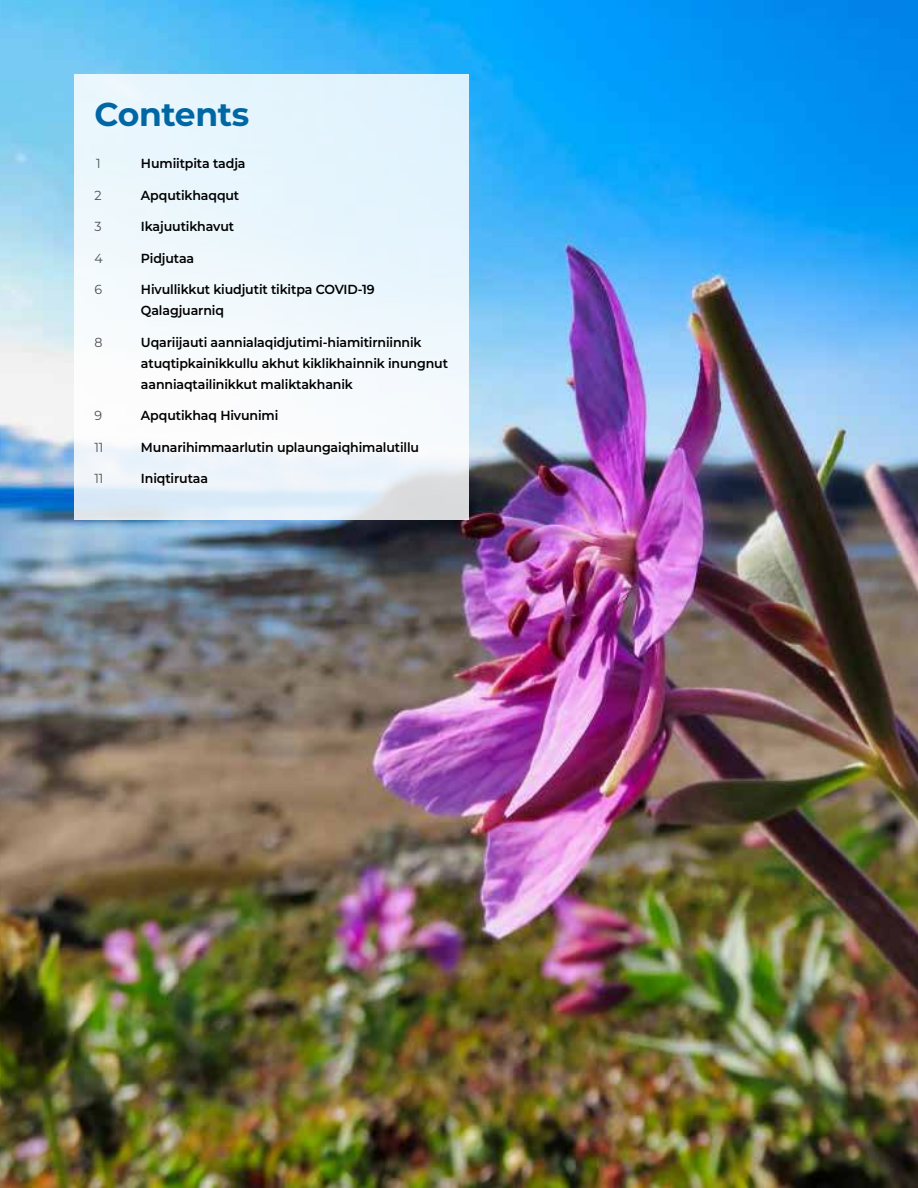
<style>
.page{position:relative;width:918px;height:1188px;background:#fff}
.page>*{position:absolute;margin:0;border:0;box-sizing:border-box;transform-origin:0 0}
.t1{font:700 33px "Montserrat";letter-spacing:-.01em;color:#0067a5}
.t2{font:600 13.2px/21px "Montserrat";letter-spacing:-.01em;color:#000;scale:.96 1}
.t3{font:13.2px "Montserrat";color:#4d4d4f;scale:.96 1}
</style>
<div class="page">
<img style="left:0;top:0;width:918px;height:1188px">
<svg style="left:74px;top:74px;width:395px;height:445px;fill:#ecf6fd"></svg>
<h1 class="t1" style="left:94px;top:91px;width:156px">Contents</h1>
<p class="t3" style="left:96px;top:155px;width:6px">1</p>
<p class="t2" style="left:141px;top:153px;width:110px">Humiitpita tadja</p>
<p class="t3" style="left:94px;top:186px;width:9px">2</p>
<p class="t2" style="left:141px;top:184px;width:104px">Apqutikhaqqut</p>
<p class="t3" style="left:94px;top:218px;width:9px">3</p>
<p class="t2" style="left:141px;top:216px;width:99px">Ikajuutikhavut</p>
<p class="t3" style="left:94px;top:249px;width:10px">4</p>
<p class="t2" style="left:141px;top:247px;width:57px">Pidjutaa</p>
<p class="t3" style="left:94px;top:281px;width:9px">6</p>
<p class="t2" style="left:141px;top:279px;width:245px">Hivullikkut kiudjutit tikitpa COVID-19<br>Qalagjuarniq</p>
<p class="t3" style="left:94px;top:333px;width:10px">8</p>
<p class="t2" style="left:141px;top:331px;width:321px">Uqariijauti aannialaqidjutimi-hiamitirniinnik atuqtipkainikkullu akhut kiklikhainnik inungnut aanniaqtailinikkut maliktakhanik</p>
<p class="t3" style="left:94px;top:407px;width:9px">9</p>
<p class="t2" style="left:141px;top:405px;width:145px">Apqutikhaq Hivunimi</p>
<p class="t3" style="left:94px;top:438px;width:11px">11</p>
<p class="t2" style="left:141px;top:436px;width:291px">Munarihimmaarlutin uplaungaiqhimalutillu</p>
<p class="t3" style="left:94px;top:470px;width:11px">11</p>
<p class="t2" style="left:141px;top:468px;width:71px">Iniqtirutaa</p>
</div>
